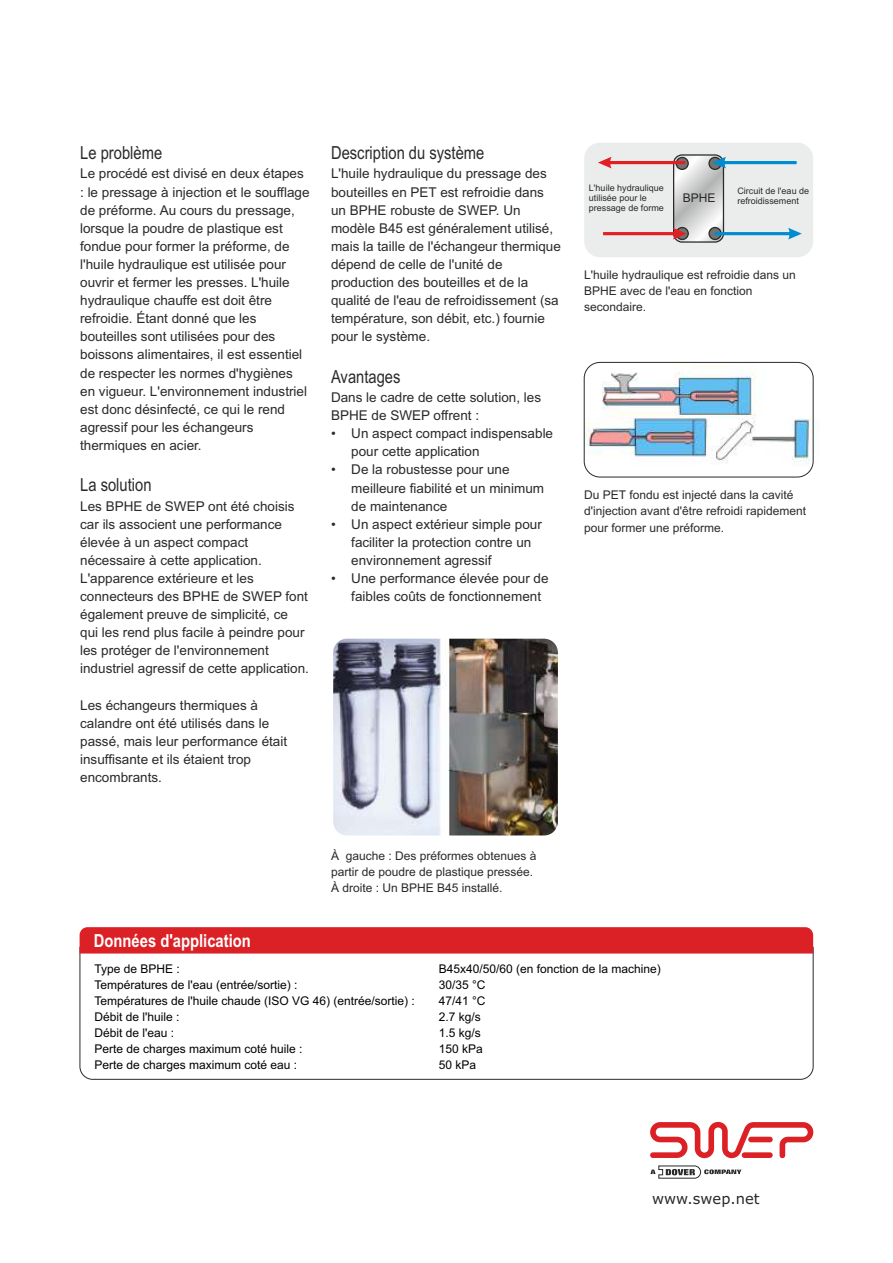
<style>
.page{position:relative;width:893px;height:1263px;background:#fff}
.page>*{position:absolute;margin:0;border:0;box-sizing:border-box;transform-origin:0 0}
.t1{font:18px "Arial Narrow";color:#2b2929}
.t2{font:700 18px "Arial Narrow";color:#fff}
.t3{font:14.7px "Verdana";color:#2b2929}
.t4{font:13.5px/18.1px "Arial";color:#2b2929}
.t5{font:12px "Arial";color:#000}
.t6{font:12px/16px "Arial";color:#2b2929}
.t7{font:9px/10.1px "Arial";color:#2b2929}
</style>
<div class="page">
<div style="left:584px;top:143px;width:229px;height:114px;background:#ebeded;border-radius:16px"></div>
<svg style="left:80px;top:953px;width:733px;height:127px"></svg>
<div style="left:80px;top:927px;width:733px;height:26px;background:#db2126"></div>
<img style="left:334px;top:639px;width:223px;height:196px">
<img style="left:584px;top:364px;width:232px;height:103px">
<svg style="left:674px;top:155px;width:49px;height:87px"></svg>
<div style="left:673px;top:154px;width:51px;height:89px;border:1px solid #2b2929;border-radius:8px"></div>
<svg style="left:676px;top:157px;width:13px;height:13px"></svg>
<svg style="left:676px;top:227px;width:13px;height:13px"></svg>
<svg style="left:708px;top:157px;width:14px;height:13px"></svg>
<svg style="left:708px;top:227px;width:14px;height:13px"></svg>
<svg style="left:712px;top:157px;width:85px;height:11px"></svg>
<svg style="left:598px;top:157px;width:87px;height:11px"></svg>
<svg style="left:714px;top:228px;width:88px;height:12px"></svg>
<svg style="left:603px;top:228px;width:84px;height:12px"></svg>
<svg style="left:650px;top:1165px;width:91px;height:14px"></svg>
<svg style="left:650px;top:1122px;width:163px;height:36px"></svg>
<div style="left:584px;top:362px;width:229px;height:115px;border:1px solid #2b2929;border-radius:16px"></div>
<div style="left:329px;top:634px;width:233px;height:206px;border:4px solid #fff;border-radius:16px"></div>
<h1 class="t1" style="left:80px;top:146px;width:84px">Le problème</h1>
<p class="t4" style="left:80px;top:166px;width:231px">Le procédé est divisé en deux étapes : le pressage à injection et le soufflage de préforme. Au cours du pressage, lorsque la poudre de plastique est fondue pour former la préforme, de l'huile hydraulique est utilisée pour ouvrir et fermer les presses. L'huile hydraulique chauffe est doit être refroidie. Étant donné que les bouteilles sont utilisées pour des boissons alimentaires, il est essentiel de respecter les normes d'hygiènes en vigueur. L'environnement industriel est donc désinfecté, ce qui le rend agressif pour les échangeurs thermiques en acier.</p>
<h1 class="t1" style="left:80px;top:478px;width:73px">La solution</h1>
<p class="t4" style="left:80px;top:498px;width:230px">Les BPHE de SWEP ont été choisis car ils associent une performance élevée à un aspect compact nécessaire à cette application.<br>L'apparence extérieure et les connecteurs des BPHE de SWEP font également preuve de simplicité, ce qui les rend plus facile à peindre pour les protéger de l'environnement industriel agressif de cette application.</p>
<p class="t4" style="left:80px;top:697px;width:209px">Les échangeurs thermiques à calandre ont été utilisés dans le passé, mais leur performance était insuffisante et ils étaient trop encombrants.</p>
<h1 class="t1" style="left:331px;top:146px;width:155px">Description du système</h1>
<p class="t4" style="left:331px;top:166px;width:231px">L'huile hydraulique du pressage des bouteilles en PET est refroidie dans un BPHE robuste de SWEP. Un modèle B45 est généralement utilisé, mais la taille de l'échangeur thermique dépend de celle de l'unité de production des bouteilles et de la qualité de l'eau de refroidissement (sa température, son débit, etc.) fournie pour le système.</p>
<h1 class="t1" style="left:331px;top:370px;width:71px">Avantages</h1>
<p class="t4" style="left:331px;top:389px;width:212px">Dans le cadre de cette solution, les<br>BPHE de SWEP offrent :</p>
<p class="t4" style="left:351px;top:426px;width:203px;text-indent:-20px">• Un aspect compact indispensable pour cette application</p>
<p class="t4" style="left:351px;top:462px;width:194px;text-indent:-20px">• De la robustesse pour une meilleure fiabilité et un minimum de maintenance</p>
<p class="t4" style="left:351px;top:516px;width:192px;text-indent:-20px">• Un aspect extérieur simple pour faciliter la protection contre un environnement agressif</p>
<p class="t4" style="left:351px;top:570px;width:199px;text-indent:-20px">• Une performance élevée pour de faibles coûts de fonctionnement</p>
<p class="t7" style="left:589px;top:183px;width:77px">L'huile hydraulique utilisée pour le pressage de forme</p>
<p class="t6" style="left:683px;top:191px;width:34px">BPHE</p>
<p class="t7" style="left:737px;top:186px;width:73px">Circuit de l'eau de refroidissement</p>
<p class="t6" style="left:584px;top:268px;width:213px">L'huile hydraulique est refroidie dans un<br>BPHE avec de l'eau en fonction secondaire.</p>
<p class="t6" style="left:584px;top:488px;width:224px">Du PET fondu est injecté dans la cavité d'injection avant d'être refroidi rapidement pour former une préforme.</p>
<p class="t6" style="left:331px;top:848px;width:207px">À gauche : Des préformes obtenues à partir de poudre de plastique pressée.<br>À droite : Un BPHE B45 installé.</p>
<h1 class="t2" style="left:94px;top:934px;width:158px">Données d'application</h1>
<p class="t5" style="left:94px;top:964px;width:87px">Type de BPHE :</p>
<p class="t5" style="left:439px;top:964px;width:224px">B45x40/50/60 (en fonction de la machine)</p>
<p class="t5" style="left:94px;top:980px;width:205px">Températures de l'eau (entrée/sortie) :</p>
<p class="t5" style="left:439px;top:980px;width:48px">30/35 °C</p>
<p class="t5" style="left:94px;top:996px;width:322px">Températures de l'huile chaude (ISO VG 46) (entrée/sortie) :</p>
<p class="t5" style="left:439px;top:996px;width:48px">47/41 °C</p>
<p class="t5" style="left:94px;top:1012px;width:86px">Débit de l'huile :</p>
<p class="t5" style="left:439px;top:1012px;width:44px">2.7 kg/s</p>
<p class="t5" style="left:95px;top:1028px;width:81px">Débit de l'eau :</p>
<p class="t5" style="left:439px;top:1028px;width:44px">1.5 kg/s</p>
<p class="t5" style="left:95px;top:1044px;width:210px">Perte de charges maximum coté huile :</p>
<p class="t5" style="left:439px;top:1044px;width:46px">150 kPa</p>
<p class="t5" style="left:95px;top:1061px;width:204px">Perte de charges maximum coté eau :</p>
<p class="t5" style="left:439px;top:1061px;width:39px">50 kPa</p>
<p class="t3" style="left:652px;top:1192px;width:109px">www.swep.net</p>
</div>
